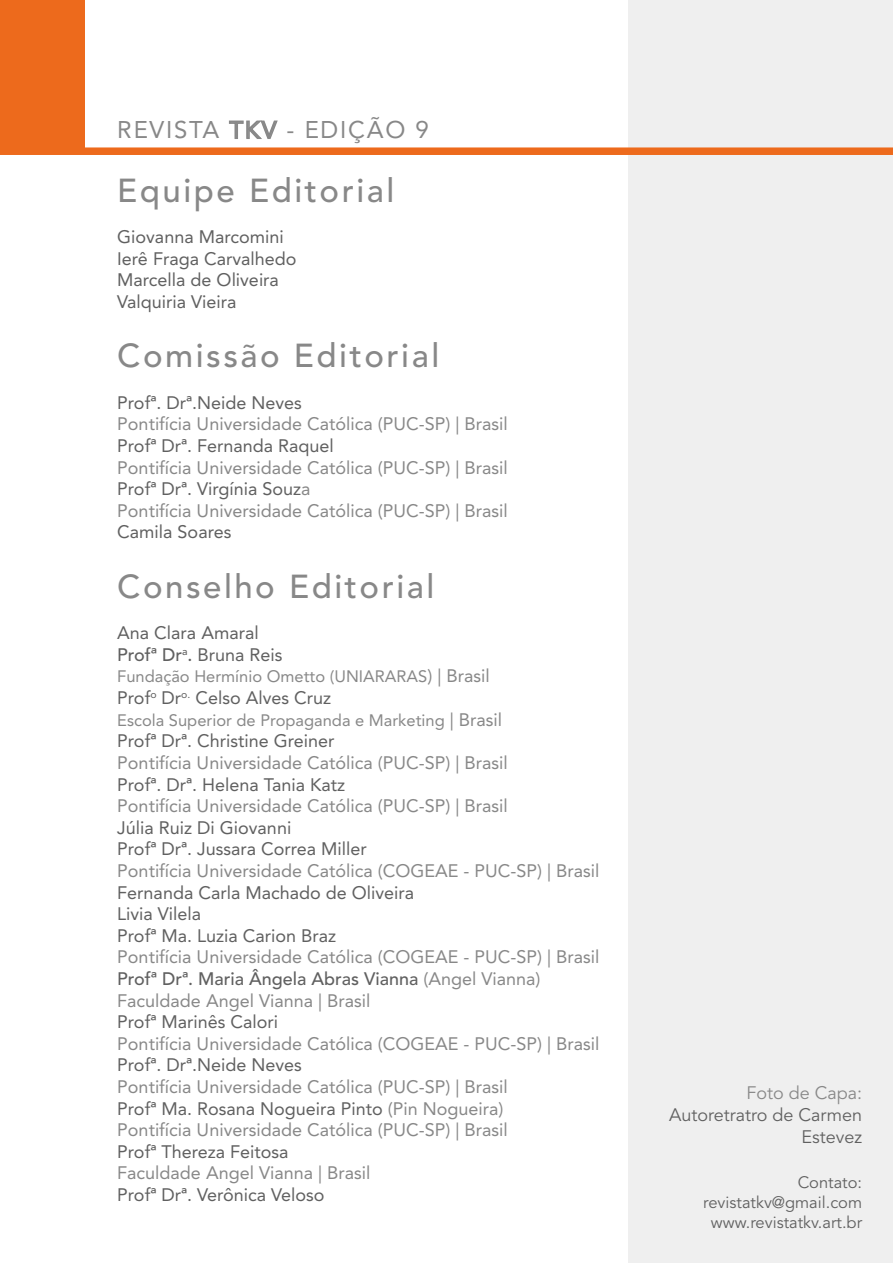
<style>
.page{position:relative;width:893px;height:1263px;background:#fff}
.page>*{position:absolute;margin:0;border:0;box-sizing:border-box;transform-origin:0 0}
.t1{font:500 33px "Avenir LT Std";letter-spacing:.075em;color:#888}
.t2{font:24px "Avenir LT Std";letter-spacing:.07em;color:#888}
.t3{font:18px "Avenir LT Std";color:#888}
.t4{font:18px "Avenir LT Std";color:#606060}
.t5{font:500 18px "Avenir LT Std";color:#606060}
.t6{font:18px/21.6px "Avenir LT Std";color:#606060;text-align:right}
.t7{font:18px "Avenir LT Std";color:#888}
.t8{font:16.5px "Avenir LT Std";color:#888}
.t9{font:16.5px "Avenir LT Std";color:#606060}
.t10{font:15px "Avenir LT Std";color:#7a7a7a}
.s1{color:#888}
.s2{font-weight:500}
.s3{font-size:18px}
.s4{font-weight:400;color:#888}
.s5{color:#606060}
</style>
<div class="page">
<div style="left:629px;top:0;width:264px;height:1263px;background:#efefef"></div>
<div style="left:0;top:147px;width:893px;height:8px;background:#ed6a1c"></div>
<div style="left:0;top:0;width:84px;height:149px;background:#ed6a1c"></div>
<p class="t2" style="left:117px;top:116px;width:313px">REVISTA TKV - EDIÇÃO 9</p>
<p class="t1" style="left:117px;top:171px;width:279px">Equipe Editorial</p>
<p class="t4" style="left:117px;top:227px;width:168px">Giovanna Marcomini</p>
<p class="t4" style="left:117px;top:248px;width:181px">Ierê Fraga Carvalhedo</p>
<p class="t4" style="left:117px;top:270px;width:163px">Marcella de Oliveira</p>
<p class="t4" style="left:117px;top:291px;width:121px">Valquiria Vieira</p>
<p class="t1" style="left:117px;top:337px;width:323px">Comissão Editorial</p>
<p class="t4" style="left:117px;top:392px;width:186px">Profª. Drª.Neide Neves</p>
<p class="t3" style="left:117px;top:414px;width:392px">Pontifícia Universidade Católica (PUC-SP) | Brasil</p>
<p class="t4" style="left:117px;top:435px;width:218px">Profª Drª. Fernanda Raquel</p>
<p class="t3" style="left:117px;top:457px;width:392px">Pontifícia Universidade Católica (PUC-SP) | Brasil</p>
<p class="t4" style="left:117px;top:479px;width:195px">Profª Drª. Virgínia Souz<span class="s1">a</span></p>
<p class="t3" style="left:117px;top:500px;width:392px">Pontifícia Universidade Católica (PUC-SP) | Brasil</p>
<p class="t4" style="left:117px;top:522px;width:116px">Camila Soares</p>
<p class="t1" style="left:117px;top:567px;width:319px">Conselho Editorial</p>
<p class="t4" style="left:117px;top:623px;width:143px">Ana Clara Amaral</p>
<p class="t4" style="left:117px;top:644px;width:167px"><span class="s2">Profª Dr</span><sup>a</sup><span class="s2">.</span> Bruna Reis</p>
<p class="t8" style="left:117px;top:667px;width:374px">Fundação Hermínio Ometto (UNIARARAS<span class="s3">) | Brasil</span></p>
<p class="t4" style="left:117px;top:687px;width:215px">Prof<sup>o</sup> Dr<sup>o.</sup> Celso Alves Cruz</p>
<p class="t8" style="left:117px;top:710px;width:386px">Escola Superior de Propaganda e Marketing <span class="s3">| Brasil</span></p>
<p class="t4" style="left:117px;top:731px;width:219px">Profª Drª. Christine Greiner</p>
<p class="t3" style="left:117px;top:752px;width:392px">Pontifícia Universidade Católica (PUC-SP) | Brasil</p>
<p class="t4" style="left:117px;top:774px;width:229px">Profª. Drª. Helena Tania Katz</p>
<p class="t3" style="left:117px;top:795px;width:392px">Pontifícia Universidade Católica (PUC-SP) | Brasil</p>
<p class="t4" style="left:117px;top:817px;width:176px">Júlia Ruiz Di Giovanni</p>
<p class="t4" style="left:117px;top:839px;width:251px">Profª Drª. Jussara Correa Miller</p>
<p class="t3" style="left:117px;top:860px;width:484px">Pontifícia Universidade Católica (COGEAE - PUC-SP) | Brasil</p>
<p class="t4" style="left:117px;top:882px;width:298px">Fernanda Carla Machado de Oliveira</p>
<p class="t4" style="left:117px;top:903px;width:85px">Livia Vilela</p>
<p class="t4" style="left:117px;top:925px;width:220px">Profª Ma. Luzia Carion Braz</p>
<p class="t3" style="left:117px;top:947px;width:484px">Pontifícia Universidade Católica (COGEAE - PUC-SP) | Brasil</p>
<p class="t5" style="left:117px;top:968px;width:425px">Profª Drª. Maria Ângela Abras Vianna <span class="s4">(Angel Vianna)</span></p>
<p class="t3" style="left:117px;top:990px;width:255px">Faculdade Angel Vianna | Brasil</p>
<p class="t4" style="left:117px;top:1011px;width:162px">Profª Marinês Calori</p>
<p class="t3" style="left:117px;top:1033px;width:484px">Pontifícia Universidade Católica (COGEAE - PUC-SP) | Brasil</p>
<p class="t4" style="left:117px;top:1055px;width:186px">Profª. Drª.Neide Neves</p>
<p class="t3" style="left:117px;top:1076px;width:392px">Pontifícia Universidade Católica (PUC-SP) | Brasil</p>
<p class="t4" style="left:117px;top:1098px;width:388px">Profª Ma. Rosana Nogueira Pinto <span class="s1">(Pin Nogueira)</span></p>
<p class="t3" style="left:117px;top:1119px;width:392px">Pontifícia Universidade Católica (PUC-SP) | Brasil</p>
<p class="t4" style="left:117px;top:1141px;width:173px">Profª Thereza Feitosa</p>
<p class="t3" style="left:117px;top:1163px;width:255px">Faculdade Angel Vianna | Brasil</p>
<p class="t4" style="left:117px;top:1184px;width:209px">Profª Drª. Verônica Veloso</p>
<p class="t7" style="left:746px;top:1083px;width:117px">Foto de Capa:</p>
<p class="t6" style="left:669px;top:1104px;width:194px">Autoretratro de Carmen<br>Estevez</p>
<p class="t9" style="left:798px;top:1173px;width:66px">Contato:</p>
<p class="t9" style="left:703px;top:1193px;width:160px">revistatkv@gmail.com</p>
<p class="t9" style="left:711px;top:1212px;width:153px">www.revistatkv.art.br</p>
<p class="t10" style="left:720px;top:1218px;width:117px">REVISTA <span class="s5">TKV</span> <span class="s5">2</span></p>
</div>
